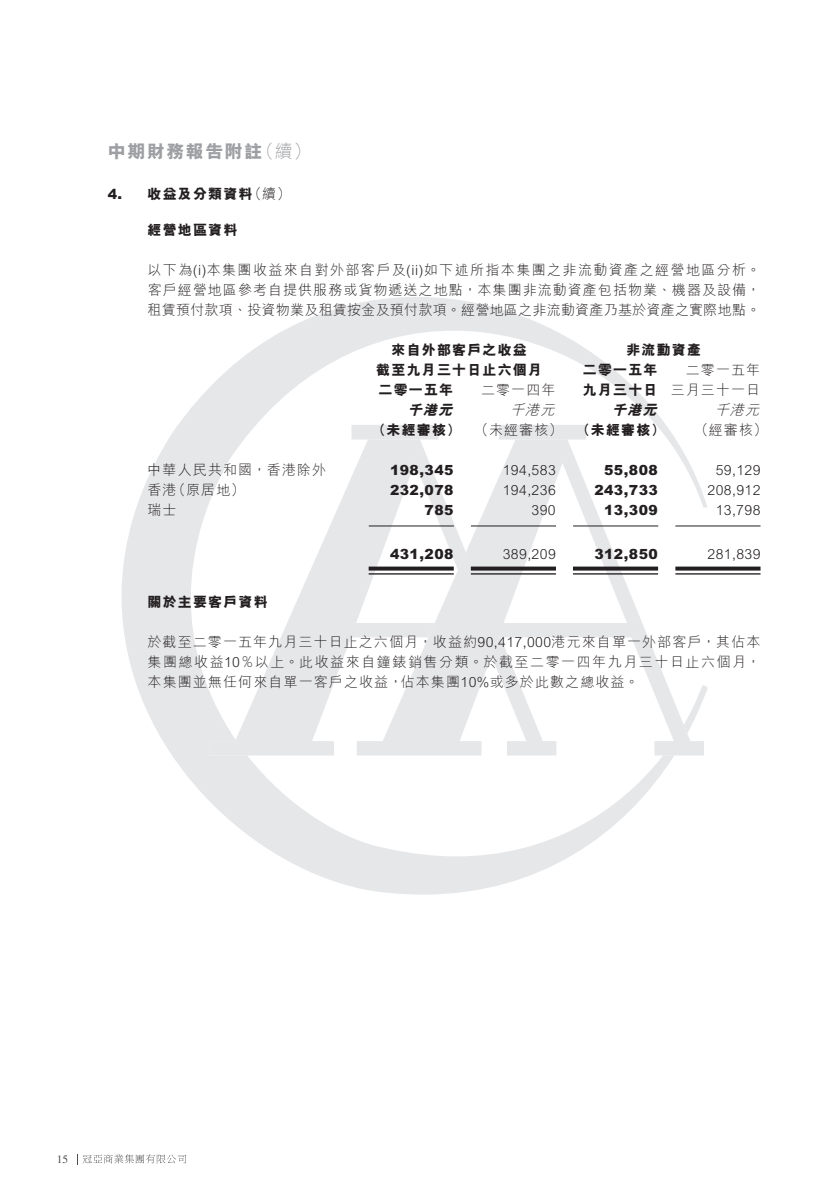
<style>
.page{position:relative;width:840px;height:1191px;background:#fff}
.page>*{position:absolute;margin:0;border:0;box-sizing:border-box;transform-origin:0 0}
.t1{font:800 18px "M Hei HK";letter-spacing:.085em;color:#9d9fa2}
.t2{font:300 18px "M Hei HK";color:#9d9fa2}
.t3{font:300 14px/20px "M Hei HK";letter-spacing:.08em;color:#231f20;text-align:justify}
.t4{font:800 14px "M Hei HK";letter-spacing:.085em;color:#231f20}
.t5{font:900 14px "Arial MT Std";letter-spacing:.035em;color:#231f20}
.t6{font:300 14px "Arial MT Std";letter-spacing:.03em;color:#231f20}
.t7{font:italic 300 14px "M Hei HK";color:#231f20}
.t8{font:italic 800 14px "M Hei HK";color:#231f20}
.t9{font:11.4px "Times LT Std";color:#4b4c4d}
.s1{font-family:"Arial MT Std"}
.s2{font-weight:300}
</style>
<div class="page">
<svg style="left:121px;top:297px;width:586px;height:597px"></svg>
<svg style="left:209px;top:439px;width:147px;height:316px"></svg>
<svg style="left:351px;top:425px;width:87px;height:14px"></svg>
<svg style="left:356px;top:439px;width:347px;height:316px"></svg>
<svg style="left:498px;top:425px;width:87px;height:14px"></svg>
<svg style="left:77px;top:1154px;width:109px;height:10px"></svg>
<hr style="left:368px;top:525px;width:85px;height:1px;background:#231f20">
<hr style="left:470px;top:525px;width:85px;height:1px;background:#231f20">
<hr style="left:572px;top:525px;width:86px;height:1px;background:#231f20">
<hr style="left:675px;top:525px;width:85px;height:1px;background:#231f20">
<svg style="left:368px;top:566px;width:85px;height:4px"></svg>
<hr style="left:368px;top:573px;width:85px;height:1px;background:#231f20">
<svg style="left:470px;top:566px;width:85px;height:4px"></svg>
<hr style="left:470px;top:573px;width:85px;height:1px;background:#231f20">
<svg style="left:572px;top:566px;width:85px;height:4px"></svg>
<hr style="left:572px;top:573px;width:85px;height:1px;background:#231f20">
<svg style="left:675px;top:566px;width:85px;height:4px"></svg>
<hr style="left:675px;top:573px;width:85px;height:1px;background:#231f20">
<p class="t2" style="left:256px;top:139px;width:57px">（續(</p>
<p class="t1" style="left:108px;top:140px;width:156px">中期財務報告附註</p>
<p class="t3" style="left:248px;top:183px;width:44px">（續(</p>
<p class="t4" style="left:147px;top:184px;width:106px">收益及分類資料</p>
<p class="t5" style="left:108px;top:185px;width:16px">4.</p>
<p class="t4" style="left:147px;top:220px;width:91px">經營地區資料</p>
<p class="t3" style="left:147px;top:259px;width:614px">以下為 <span class="s1">)i(</span> 本集團收益來自對外部客戶及<span class="s1">( )i i</span> 如下述所指本集團之非流動資產之經營地區分析。客戶經營地區參考自提供服務或貨物遞送之地點，本集團非流動資產包括物業、機器及設備，租賃預付款項、投資物業及租賃按金及預付款項。經營地區之非流動資產乃基於資產之實際地點。</p>
<p class="t4" style="left:626px;top:340px;width:76px">非流動資產</p>
<p class="t4" style="left:391px;top:340px;width:137px">來自外部客戶之收益</p>
<p class="t4" style="left:376px;top:360px;width:167px">截至九月三十日止六個月</p>
<p class="t4" style="left:582px;top:360px;width:76px">二零一五年</p>
<p class="t3" style="left:685px;top:359px;width:76px">二零一五年</p>
<p class="t4" style="left:378px;top:380px;width:76px">二零一五年</p>
<p class="t3" style="left:481px;top:379px;width:76px">二零一四年</p>
<p class="t4" style="left:582px;top:380px;width:76px">九月三十日</p>
<p class="t3" style="left:670px;top:379px;width:91px">三月三十一日</p>
<p class="t8" style="left:407px;top:400px;width:51px">千港元</p>
<p class="t7" style="left:510px;top:400px;width:51px">千港元</p>
<p class="t8" style="left:611px;top:400px;width:51px">千港元</p>
<p class="t7" style="left:714px;top:400px;width:51px">千港元</p>
<p class="t4" style="left:372px;top:420px;width:294px">（未經審核） <span class="s2">（未經審核）</span> （未經審核）</p>
<p class="t3" style="left:694px;top:419px;width:74px">（經審核(</p>
<p class="t3" style="left:147px;top:459px;width:180px">中華人民共和國，香港除外</p>
<p class="t5" style="left:390px;top:461px;width:65px">198,345</p>
<p class="t6" style="left:502px;top:462px;width:54px">194,583</p>
<p class="t5" style="left:603px;top:461px;width:55px">55,808</p>
<p class="t6" style="left:715px;top:462px;width:46px">59,129</p>
<p class="t3" style="left:172px;top:479px;width:74px">（原居地(</p>
<p class="t3" style="left:147px;top:479px;width:31px">香港</p>
<p class="t5" style="left:390px;top:481px;width:65px">232,078</p>
<p class="t6" style="left:502px;top:482px;width:54px">194,236</p>
<p class="t5" style="left:594px;top:481px;width:65px">243,733</p>
<p class="t6" style="left:707px;top:482px;width:54px">208,912</p>
<p class="t3" style="left:147px;top:499px;width:31px">瑞士</p>
<p class="t5" style="left:424px;top:501px;width:30px">785</p>
<p class="t6" style="left:531px;top:502px;width:26px">390</p>
<p class="t5" style="left:603px;top:501px;width:55px">13,309</p>
<p class="t6" style="left:715px;top:502px;width:46px">13,798</p>
<p class="t5" style="left:390px;top:545px;width:65px">431,208</p>
<p class="t6" style="left:502px;top:546px;width:54px">389,209</p>
<p class="t5" style="left:594px;top:545px;width:65px">312,850</p>
<p class="t6" style="left:707px;top:546px;width:54px">281,839</p>
<p class="t4" style="left:147px;top:592px;width:122px">關於主要客戶資料</p>
<p class="t3" style="left:147px;top:631px;width:614px">於截至二零一五年九月三十日止之六個月，收益約<span class="s1">90,417,000</span>港元來自單一外部客戶，其佔本集團總收益<span class="s1">10</span>％以上。此收益來自鐘錶銷售分類。於截至二零一四年九月三十日止六個月，本集團並無任何來自單一客戶之收益，佔本集團<span class="s1">10%</span>或多於此數之總收益。</p>
<p class="t9" style="left:57px;top:1152px;width:13px">15</p>
</div>
